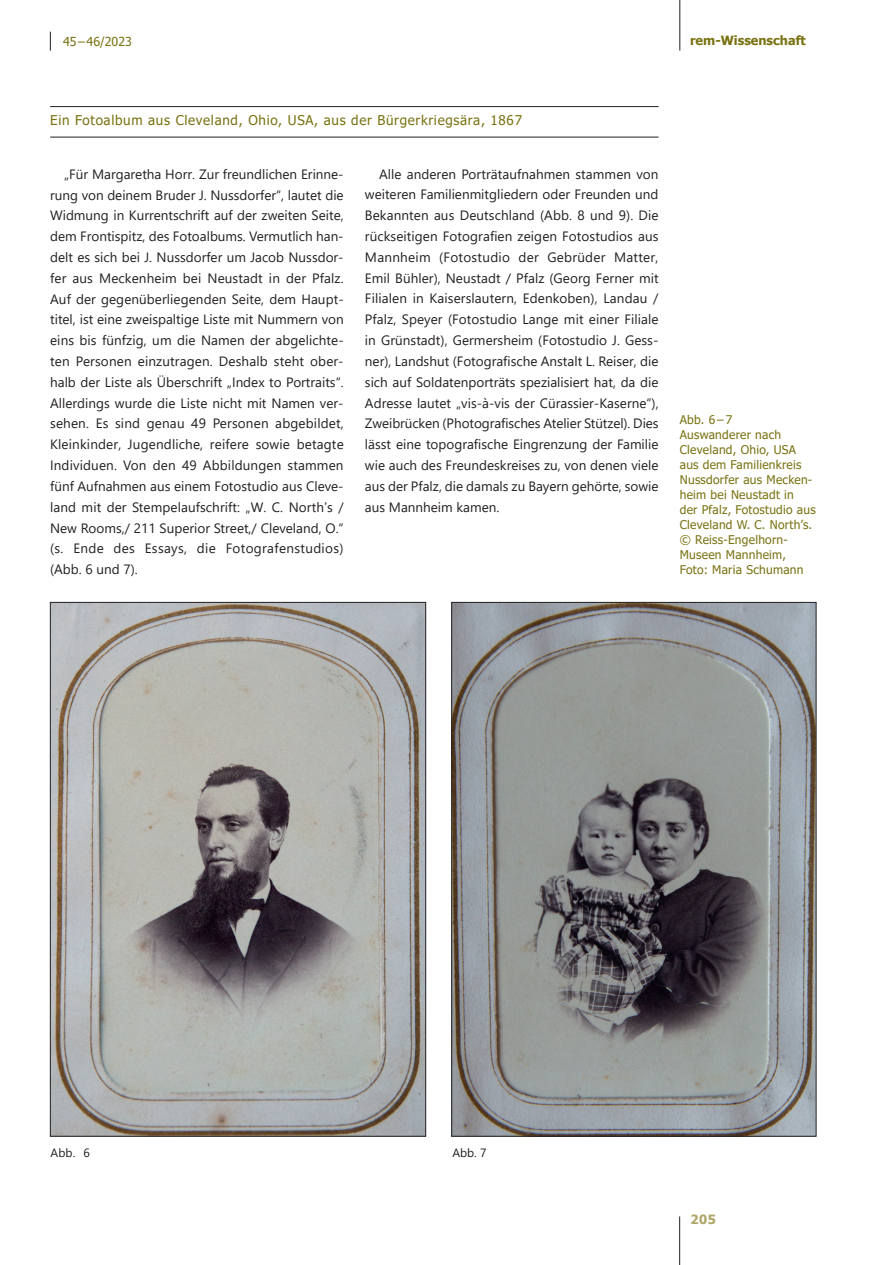
<style>
.page{position:relative;width:893px;height:1265px;background:#fff}
.page>*{position:absolute;margin:0;border:0;box-sizing:border-box;transform-origin:0 0}
.t1{font:13.5px/20.9px "Segoe UI";color:#231f20}
.t2{font:13.5px "Tahoma";letter-spacing:.05em;color:#7a7313}
.t3{font:700 12.75px "Tahoma";color:#7a7313}
.t4{font:700 12.75px "Tahoma";color:#aea767}
.t5{font:12.45px "Tahoma";color:#7a7313}
.t6{font:12px/15px "Tahoma";letter-spacing:.02em;color:#7a7313}
.t7{font:12px "Segoe UI";letter-spacing:.01em;color:#231f20}
</style>
<div class="page">
<svg style="left:50px;top:32px;width:1px;height:19px"></svg>
<hr style="left:679px;top:0;width:1px;height:51px;background:#231f20">
<hr style="left:679px;top:1216px;width:1px;height:49px;background:#231f20">
<hr style="left:50px;top:106px;width:608px;height:1px;background:#231f20">
<hr style="left:50px;top:137px;width:608px;height:1px;background:#231f20">
<img style="left:52px;top:604px;width:372px;height:530px">
<img style="left:453px;top:604px;width:361px;height:530px">
<p class="t5" style="left:63px;top:33px;width:70px">45–46/2023</p>
<p class="t3" style="left:690px;top:31px;width:117px">rem-Wissenschaft</p>
<p class="t2" style="left:50px;top:111px;width:473px">Ein Fotoalbum aus Cleveland, Ohio, USA, aus der Bürgerkriegsära, 1867</p>
<p class="t1" style="left:50px;top:162px;width:295px;text-indent:14px">„Für Margaretha Horr. Zur freundlichen Erinne&shy;rung von deinem Bruder J. Nussdorfer“, lautet die Widmung in Kurrentschrift auf der zweiten Seite, dem Frontispitz, des Fotoalbums. Vermutlich han&shy;delt es sich bei J. Nussdorfer um Jacob Nussdor&shy;fer aus Meckenheim bei Neustadt in der Pfalz.<br>Auf der gegenüberliegenden Seite, dem Haupt&shy;titel, ist eine zweispaltige Liste mit Nummern von eins bis fünfzig, um die Namen der abgelichte&shy;ten Personen einzutragen. Deshalb steht ober&shy;halb der Liste als Überschrift „Index to Portraits“.<br>Allerdings wurde die Liste nicht mit Namen ver&shy;sehen. Es sind genau 49 Personen abgebildet, Kleinkinder, Jugendliche, reifere sowie betagte Individuen. Von den 49 Abbildungen stammen fünf Aufnahmen aus einem Fotostudio aus Cleve&shy;land mit der Stempelaufschrift: „W. C. North’s / New Rooms,/ 211 Superior Street,/ Cleveland, O.“ (s. Ende des Essays, die Fotografenstudios) (Abb. 6 und 7).</p>
<p class="t1" style="left:365px;top:162px;width:295px;text-align:justify;text-indent:14px">Alle anderen Porträtaufnahmen stammen von weiteren Familienmitgliedern oder Freunden und Bekannten aus Deutschland (Abb. 8 und 9). Die rückseitigen Fotografien zeigen Fotostudios aus Mannheim (Fotostudio der Gebrüder Matter, Emil Bühler), Neustadt / Pfalz (Georg Ferner mit Filialen in Kaiserslautern, Edenkoben), Landau / Pfalz, Speyer (Fotostudio Lange mit einer Filiale in Grünstadt), Germersheim (Fotostudio J. Gess&shy;ner), Landshut (Fotografische Anstalt L. Reiser, die sich auf Soldatenporträts spezialisiert hat, da die Adresse lautet „vis-à-vis der Cürassier-Kaserne“), Zweibrücken (Photografisches Atelier Stützel). Dies lässt eine topografische Eingrenzung der Familie wie auch des Freundeskreises zu, von denen viele aus der Pfalz, die damals zu Bayern gehörte, sowie aus Mannheim kamen.</p>
<p class="t6" style="left:679px;top:412px;width:137px">Abb. 6 – 7<br>Auswanderer nach<br>Cleveland, Ohio, USA aus dem Familienkreis<br>Nussdorfer aus Mecken&shy;heim bei Neustadt in<br>der Pfalz, Fotostudio aus<br>Cleveland W. C. North’s. © Reiss-Engelhorn-<br>Museen Mannheim,<br>Foto: Maria Schumann</p>
<p class="t7" style="left:50px;top:1141px;width:41px">Abb. 6</p>
<p class="t7" style="left:452px;top:1141px;width:36px">Abb. 7</p>
<p class="t4" style="left:690px;top:1210px;width:27px">205</p>
</div>
